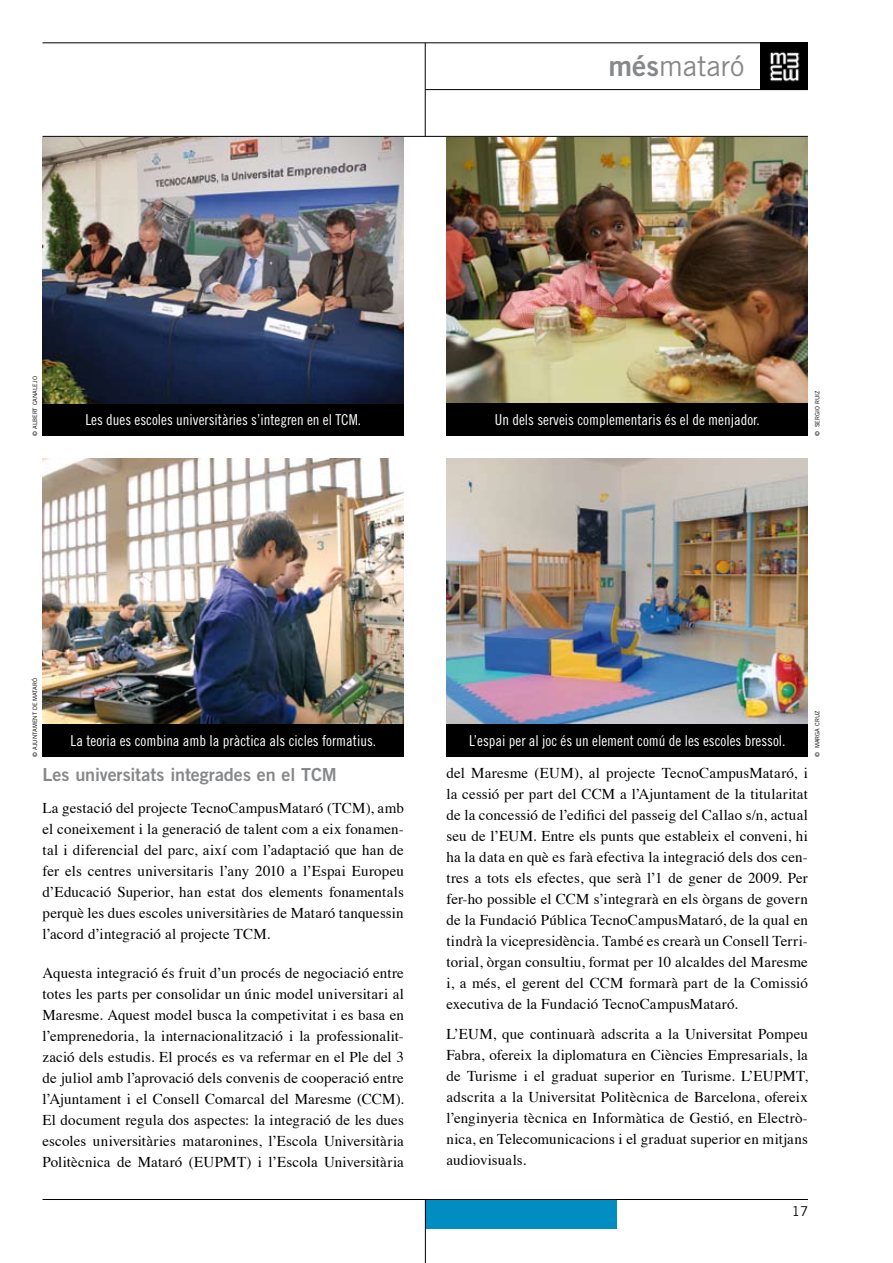
<style>
.page{position:relative;width:893px;height:1263px;background:#fff}
.page>*{position:absolute;margin:0;border:0;box-sizing:border-box;transform-origin:0 0}
.t1{font:28.5px "Trade Gothic";color:#87888a}
.t2{font:18px "Trade Gothic Bold Two";letter-spacing:-.005em;color:#87888a}
.t3{font:15px/21px "Times";letter-spacing:.01em;color:#000;text-align:justify}
.t4{font:15px "Trade Gothic Cond Eighteen";color:#fff}
.t5{font:13.5px "Trade Gothic";color:#000}
.t6{font:6px "Trade Gothic";color:#000}
.s1{font-family:"Trade Gothic Bold Two"}
</style>
<div class="page">
<hr style="left:43px;top:43px;width:765px;height:1px;background:#000">
<hr style="left:43px;top:136px;width:765px;height:1px;background:#000">
<hr style="left:425px;top:43px;width:1px;height:93px;background:#000">
<hr style="left:425px;top:89px;width:383px;height:1px;background:#000">
<img style="left:761px;top:44px;width:47px;height:45px">
<div style="left:425px;top:1199px;width:192px;height:30px;background:#008ec2"></div>
<hr style="left:425px;top:1199px;width:1px;height:64px;background:#000">
<hr style="left:43px;top:1199px;width:765px;height:1px;background:#000">
<img style="left:446px;top:458px;width:362px;height:266px">
<img style="left:446px;top:137px;width:362px;height:266px">
<img style="left:43px;top:458px;width:361px;height:266px">
<div style="left:43px;top:724px;width:361px;height:33px;background:#000"></div>
<div style="left:446px;top:724px;width:362px;height:33px;background:#000"></div>
<div style="left:446px;top:403px;width:362px;height:33px;background:#000"></div>
<div style="left:43px;top:403px;width:361px;height:33px;background:#000"></div>
<img style="left:43px;top:137px;width:361px;height:266px">
<h1 class="t1" style="left:608px;top:49px;width:138px"><span class="s1">més</span>mataró</h1>
<p class="t6" style="left:32px;top:436px;width:61px;rotate:-90deg">© ALBERT CANALEJO</p>
<p class="t4" style="left:85px;top:410px;width:277px">Les dues escoles universitàries s’integren en el TCM.</p>
<p class="t4" style="left:495px;top:410px;width:266px">Un dels serveis complementaris és el de menjador.</p>
<p class="t6" style="left:814px;top:436px;width:47px;rotate:-90deg">© SERGIO RUIZ</p>
<p class="t6" style="left:32px;top:757px;width:80px;rotate:-90deg">© AJUNTAMENT DE MATARÓ</p>
<p class="t4" style="left:71px;top:731px;width:307px">La teoria es combina amb la pràctica als cicles formatius.</p>
<p class="t4" style="left:469px;top:731px;width:318px">L’espai per al joc és un element comú de les escoles bressol.</p>
<p class="t6" style="left:814px;top:757px;width:47px;rotate:-90deg">© MARGA CRUZ</p>
<p class="t2" style="left:43px;top:764px;width:296px">Les universitats integrades en el TCM</p>
<p class="t3" style="left:43px;top:796px;width:363px">La gestació del projecte TecnoCampusMataró (TCM), amb el coneixement i la generació de talent com a eix fonamen&shy;tal i diferencial del parc, així com l’adaptació que han de fer els centres universitaris l’any 2010 a l’Espai Europeu d’Educació Superior, han estat dos elements fonamentals perquè les dues escoles universitàries de Mataró tanquessin l’acord d’integració al projecte TCM.</p>
<p class="t3" style="left:43px;top:961px;width:363px">Aquesta integració és fruit d’un procés de negociació entre totes les parts per consolidar un únic model universitari al Maresme. Aquest model busca la competivitat i es basa en l’emprenedoria, la internacionalització i la professionalit&shy;zació dels estudis. El procés es va refermar en el Ple del 3 de juliol amb l’aprovació dels convenis de cooperació entre l’Ajuntament i el Consell Comarcal del Maresme (CCM).<br>El document regula dos aspectes: la integració de les dues escoles universitàries mataronines, l’Escola Universitària Politècnica de Mataró (EUPMT) i l’Escola Universitària</p>
<p class="t3" style="left:446px;top:761px;width:363px">del Maresme (EUM), al projecte TecnoCampusMataró, i la cessió per part del CCM a l’Ajuntament de la titularitat de la concessió de l’edifici del passeig del Callao s/n, actual seu de l’EUM. Entre els punts que estableix el conveni, hi ha la data en què es farà efectiva la integració dels dos cen&shy;tres a tots els efectes, que serà l’1 de gener de 2009. Per fer-ho possible el CCM s’integrarà en els òrgans de govern de la Fundació Pública TecnoCampusMataró, de la qual en tindrà la vicepresidència. També es crearà un Consell Terri&shy;torial, òrgan consultiu, format per 10 alcaldes del Maresme i, a més, el gerent del CCM formarà part de la Comissió executiva de la Fundació TecnoCampusMataró.</p>
<p class="t3" style="left:446px;top:1022px;width:363px">L’EUM, que continuarà adscrita a la Universitat Pompeu Fabra, ofereix la diplomatura en Ciències Empresarials, la de Turisme i el graduat superior en Turisme. L’EUPMT, adscrita a la Universitat Politècnica de Barcelona, ofereix l’enginyeria tècnica en Informàtica de Gestió, en Electrò&shy;nica, en Telecomunicacions i el graduat superior en mitjans audiovisuals.</p>
<p class="t5" style="left:792px;top:1203px;width:18px">17</p>
</div>
